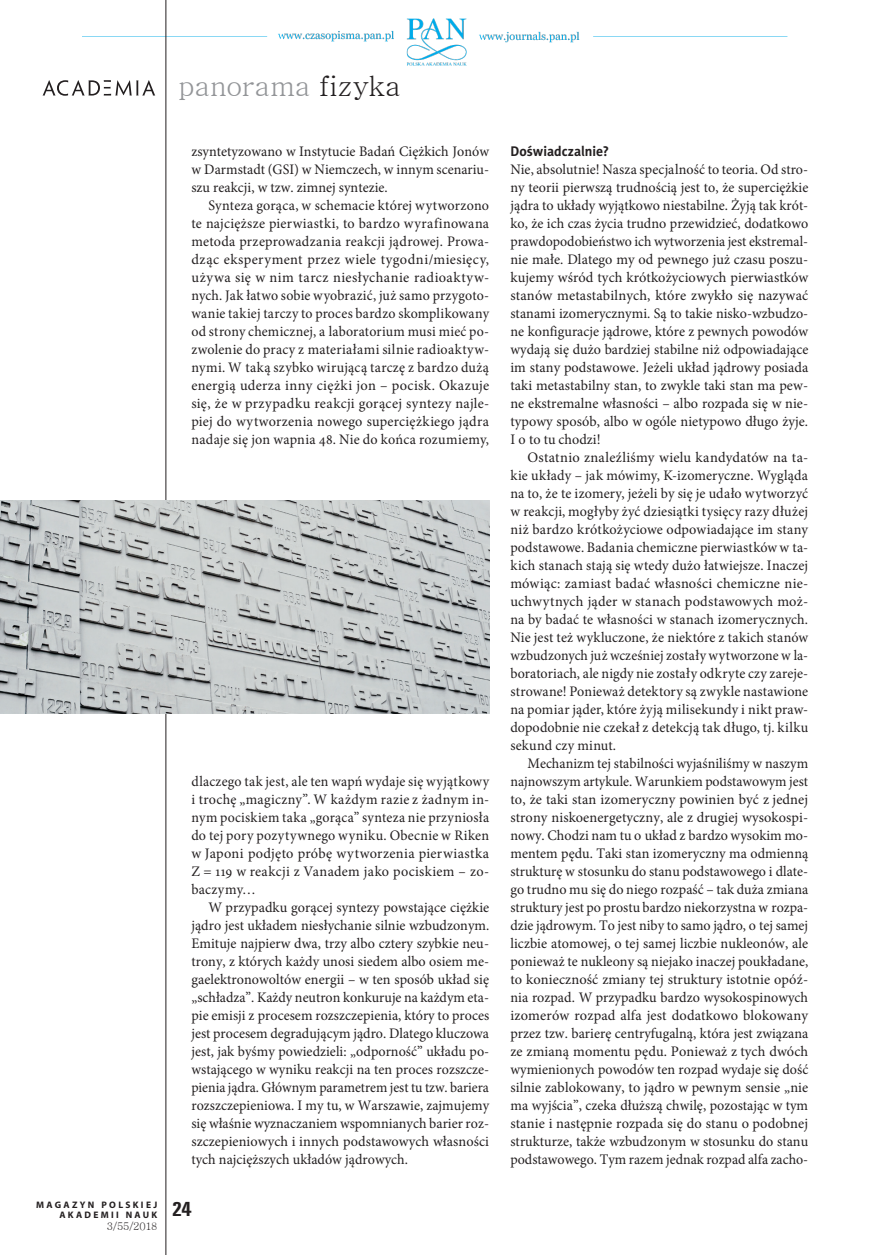
<style>
.page{position:relative;width:872px;height:1255px;background:#fff}
.page>*{position:absolute;margin:0;border:0;box-sizing:border-box;transform-origin:0 0}
.t1{font:28.5px "Batang";color:#939598}
.t2{font:700 condensed 21px "Unitus TEE";color:#231f20}
.t3{font:14.55px/18px "Minion Pro";letter-spacing:.005em;color:#231f20;text-align:justify}
.t4{font:14.55px/18px "Minion Pro";letter-spacing:.005em;color:#231f20;text-align:justify;scale:.96 1}
.t5{font:700 14.1px "Naomi Sans EFN";color:#231f20}
.t6{font:10.5px "Batang";letter-spacing:-.025em;color:#231f20}
.t7{font:700 9.45px/10.5px "Myriad Pro";letter-spacing:.245em;color:#231f20;text-align:right}
.s1{color:#231f20}
</style>
<div class="page">
<img style="left:82px;top:15px;width:706px;height:54px">
<hr style="left:166px;top:0;width:1px;height:1254px;background:#231f20">
<img style="left:0;top:500px;width:489px;height:213px">
<svg style="left:43px;top:80px;width:112px;height:16px"></svg>
<h1 class="t1" style="left:179px;top:71px;width:223px">panorama <span class="s1">fizyka</span></h1>
<p class="t3" style="left:191px;top:142px;width:299px">zsyntetyzowano w Instytucie Badań Ciężkich Jonów w Darmstadt (GSI) w Niemczech, w innym scenariu&shy;szu reakcji, w tzw. zimnej syntezie.</p>
<p class="t3" style="left:191px;top:196px;width:299px;text-indent:17px">Synteza gorąca, w schemacie której wytworzono te najcięższe pierwiastki, to bardzo wyrafinowana metoda przeprowadzania reakcji jądrowej. Prowa&shy;dząc eksperyment przez wiele tygodni/miesięcy, używa się w nim tarcz niesłychanie radioaktyw&shy;nych. Jak łatwo sobie wyobrazić, już samo przygoto&shy;wanie takiej tarczy to proces bardzo skomplikowany od strony chemicznej, a laboratorium musi mieć po&shy;zwolenie do pracy z materiałami silnie radioaktyw&shy;nymi. W taką szybko wirującą tarczę z bardzo dużą energią uderza inny ciężki jon – pocisk. Okazuje się, że w przypadku reakcji gorącej syntezy najle&shy;piej do wytworzenia nowego superciężkiego jądra nadaje się jon wapnia 48. Nie do końca rozumiemy,</p>
<p class="t7" style="left:36px;top:1198px;width:123px">MAGAZYN POLSKIEJ<br>AKADEMII NAUK</p>
<p class="t6" style="left:107px;top:1221px;width:52px">3/55/2018</p>
<p class="t4" style="left:191px;top:772px;width:312px">dlaczego tak jest, ale ten wapń wydaje się wyjątkowy i trochę „magiczny”. W każdym razie z żadnym in&shy;nym pociskiem taka „gorąca” synteza nie przyniosła do tej pory pozytywnego wyniku. Obecnie w Riken w Japoni podjęto próbę wytworzenia pierwiastka Z = 119 w reakcji z Vanadem jako pociskiem – zo&shy;baczymy…</p>
<p class="t3" style="left:191px;top:898px;width:299px;text-indent:17px">W przypadku gorącej syntezy powstające ciężkie jądro jest układem niesłychanie silnie wzbudzonym.<br>Emituje najpierw dwa, trzy albo cztery szybkie neu&shy;trony, z których każdy unosi siedem albo osiem me&shy;gaelektronowoltów energii – w ten sposób układ się „schładza”. Każdy neutron konkuruje na każdym eta&shy;pie emisji z procesem rozszczepienia, który to proces jest procesem degradującym jądro. Dlatego kluczowa jest, jak byśmy powiedzieli: „odporność” układu po&shy;wstającego w wyniku reakcji na ten proces rozszcze&shy;pienia jądra. Głównym parametrem jest tu tzw. bariera rozszczepieniowa. I my tu, w Warszawie, zajmujemy się właśnie wyznaczaniem wspomnianych barier roz&shy;szczepieniowych i innych podstawowych własności tych najcięższych układów jądrowych.</p>
<h2 class="t2" style="left:172px;top:1196px;width:21px">24</h2>
<p class="t5" style="left:510px;top:142px;width:100px">Doświadczalnie?</p>
<p class="t3" style="left:510px;top:160px;width:299px">Nie, absolutnie! Nasza specjalność to teoria. Od stro&shy;ny teorii pierwszą trudnością jest to, że superciężkie jądra to układy wyjątkowo niestabilne. Żyją tak krót&shy;ko, że ich czas życia trudno przewidzieć, dodatkowo prawdopodobieństwo ich wytworzenia jest ekstremal&shy;nie małe. Dlatego my od pewnego już czasu poszu&shy;kujemy wśród tych krótkożyciowych pierwiastków stanów metastabilnych, które zwykło się nazywać stanami izomerycznymi. Są to takie nisko-wzbudzo&shy;ne konfiguracje jądrowe, które z pewnych powodów wydają się dużo bardziej stabilne niż odpowiadające im stany podstawowe. Jeżeli układ jądrowy posiada taki metastabilny stan, to zwykle taki stan ma pew&shy;ne ekstremalne własności – albo rozpada się w nie&shy;typowy sposób, albo w ogóle nietypowo długo żyje.<br>I o to tu chodzi!</p>
<p class="t3" style="left:510px;top:448px;width:299px;text-indent:17px">Ostatnio znaleźliśmy wielu kandydatów na ta&shy;kie układy – jak mówimy, K-izomeryczne. Wygląda na to, że te izomery, jeżeli by się je udało wytworzyć w reakcji, mogłyby żyć dziesiątki tysięcy razy dłużej niż bardzo krótkożyciowe odpowiadające im stany podstawowe. Badania chemiczne pierwiastków w ta&shy;kich stanach stają się wtedy dużo łatwiejsze. Inaczej mówiąc: zamiast badać własności chemiczne nie&shy;uchwytnych jąder w stanach podstawowych moż&shy;na by badać te własności w stanach izomerycznych.<br>Nie jest też wykluczone, że niektóre z takich stanów wzbudzonych już wcześniej zostały wytworzone w la&shy;boratoriach, ale nigdy nie zostały odkryte czy zareje&shy;strowane! Ponieważ detektory są zwykle nastawione na pomiar jąder, które żyją milisekundy i nikt praw&shy;dopodobnie nie czekał z detekcją tak długo, tj. kilku sekund czy minut.</p>
<p class="t3" style="left:510px;top:754px;width:299px;text-indent:17px">Mechanizm tej stabilności wyjaśniliśmy w naszym najnowszym artykule. Warunkiem podstawowym jest to, że taki stan izomeryczny powinien być z jednej strony niskoenergetyczny, ale z drugiej wysokospi&shy;nowy. Chodzi nam tu o układ z bardzo wysokim mo&shy;mentem pędu. Taki stan izomeryczny ma odmienną strukturę w stosunku do stanu podstawowego i dlate&shy;go trudno mu się do niego rozpaść – tak duża zmiana struktury jest po prostu bardzo niekorzystna w rozpa&shy;dzie jądrowym. To jest niby to samo jądro, o tej samej liczbie atomowej, o tej samej liczbie nukleonów, ale ponieważ te nukleony są niejako inaczej poukładane, to konieczność zmiany tej struktury istotnie opóź&shy;nia rozpad. W przypadku bardzo wysokospinowych izomerów rozpad alfa jest dodatkowo blokowany przez tzw. barierę centryfugalną, która jest związana ze zmianą momentu pędu. Ponieważ z tych dwóch wymienionych powodów ten rozpad wydaje się dość silnie zablokowany, to jądro w pewnym sensie „nie ma wyjścia”, czeka dłuższą chwilę, pozostając w tym stanie i następnie rozpada się do stanu o podobnej strukturze, także wzbudzonym w stosunku do stanu podstawowego. Tym razem jednak rozpad alfa zacho-</p>
</div>
